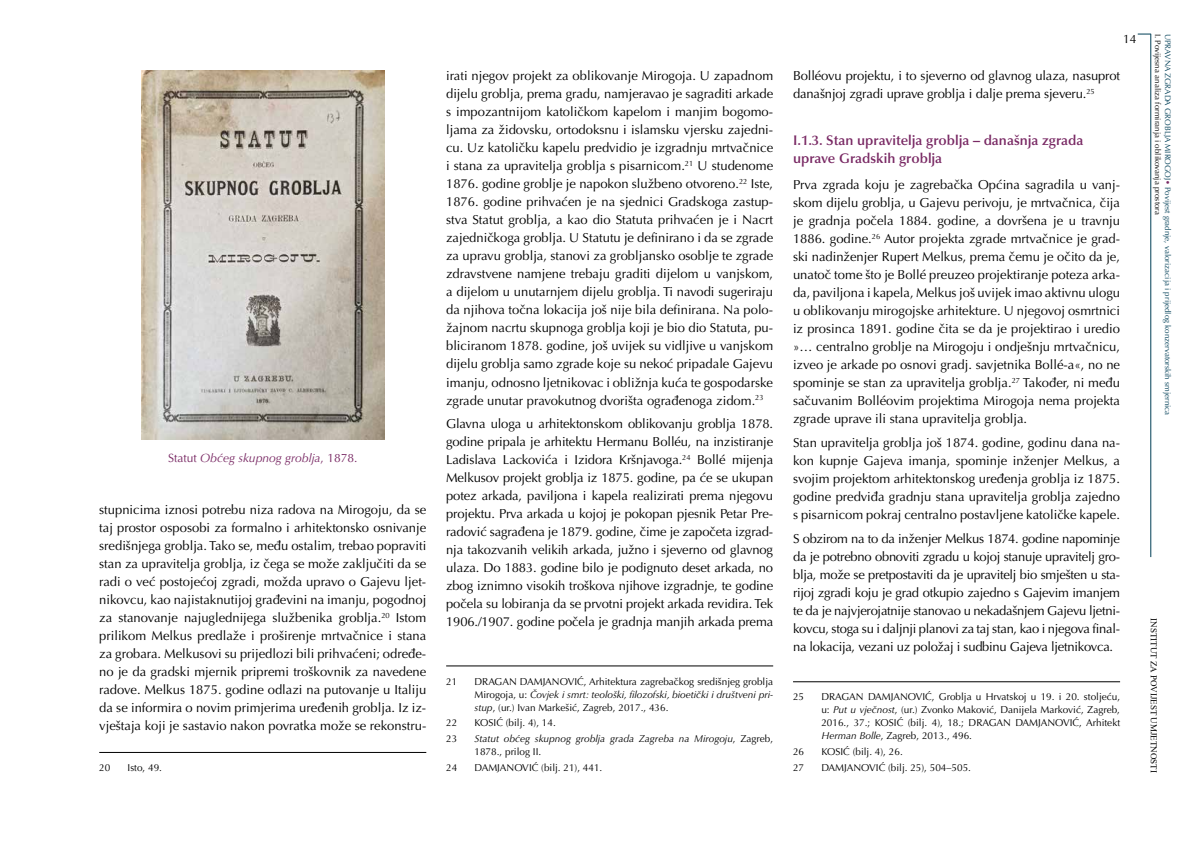
<style>
.page{position:relative;width:1191px;height:842px;background:#fff}
.page>*{position:absolute;margin:0;border:0;box-sizing:border-box;transform-origin:0 0}
.t1{font:600 14px/18px "Optima LT Pro";color:#792964}
.t2{font:13px/18px "Optima LT Pro";letter-spacing:-.01em;color:#000;text-align:justify}
.t3{font:italic 12px "Optima LT Pro";color:#792964}
.t4{font:12px "Optima LT Pro";color:#000}
.t5{font:10px/13px "Optima LT Pro";color:#000;text-align:justify}
.t6{font:italic 10px/13px "Optima LT Pro";color:#000}
.t7{font:9px "Times New Roman";color:#000}
.t8{font:8px/9.8px "Optima LT Pro";color:#003f57}
.s1{font-style:normal}
.s2{font-style:italic}
.s3{color:#792964}
.s4{color:#000}
</style>
<div class="page">
<hr style="left:1150px;top:34px;width:1px;height:523px;background:#003f57">
<svg style="left:1137px;top:34px;width:13px;height:1px"></svg>
<hr style="left:99px;top:752px;width:327px;height:1px;background:#000">
<hr style="left:446px;top:666px;width:327px;height:1px;background:#000">
<hr style="left:793px;top:682px;width:327px;height:1px;background:#000">
<img style="left:141px;top:71px;width:243px;height:368px">
<p class="t3" style="left:168px;top:451px;width:191px"><span class="s1">Statut</span> Obćeg skupnog groblja<span class="s1">, 1878.</span></p>
<p class="t2" style="left:99px;top:501px;width:328px">stupnicima iznosi potrebu niza radova na Mirogoju, da se taj prostor osposobi za formalno i arhitektonsko osnivanje središnjega groblja. Tako se, među ostalim, trebao popraviti stan za upravitelja groblja, iz čega se može zaključiti da se radi o već postojećoj zgradi, možda upravo o Gajevu ljet&shy;nikovcu, kao najistaknutijoj građevini na imanju, pogodnoj za stanovanje najuglednijega službenika groblja.<sup>20</sup> Istom prilikom Melkus predlaže i proširenje mrtvačnice i stana za grobara. Melkusovi su prijedlozi bili prihvaćeni; određe&shy;no je da gradski mjernik pripremi troškovnik za navedene radove. Melkus 1875. godine odlazi na putovanje u Italiju da se informira o novim primjerima uređenih groblja. Iz iz&shy;vještaja koji je sastavio nakon povratka može se rekonstru-</p>
<p class="t5" style="left:99px;top:761px;width:13px">20</p>
<p class="t5" style="left:128px;top:761px;width:36px">Isto, 49.</p>
<p class="t2" style="left:446px;top:67px;width:328px">irati njegov projekt za oblikovanje Mirogoja. U zapadnom dijelu groblja, prema gradu, namjeravao je sagraditi arkade s impozantnijom katoličkom kapelom i manjim bogomo&shy;ljama za židovsku, ortodoksnu i islamsku vjersku zajedni&shy;cu. Uz katoličku kapelu predvidio je izgradnju mrtvačnice i stana za upravitelja groblja s pisarnicom.<sup>21</sup> U studenome 1876. godine groblje je napokon službeno otvoreno.<sup>22</sup> Iste, 1876. godine prihvaćen je na sjednici Gradskoga zastup&shy;stva Statut groblja, a kao dio Statuta prihvaćen je i Nacrt zajedničkoga groblja. U Statutu je definirano i da se zgrade za upravu groblja, stanovi za grobljansko osoblje te zgrade zdravstvene namjene trebaju graditi dijelom u vanjskom, a dijelom u unutarnjem dijelu groblja. Ti navodi sugeriraju da njihova točna lokacija još nije bila definirana. Na polo&shy;žajnom nacrtu skupnoga groblja koji je bio dio Statuta, pu&shy;bliciranom 1878. godine, još uvijek su vidljive u vanjskom dijelu groblja samo zgrade koje su nekoć pripadale Gajevu imanju, odnosno ljetnikovac i obližnja kuća te gospodarske zgrade unutar pravokutnog dvorišta ograđenoga zidom.<sup>23</sup></p>
<p class="t2" style="left:446px;top:415px;width:328px">Glavna uloga u arhitektonskom oblikovanju groblja 1878. godine pripala je arhitektu Hermanu Bolléu, na inzistiranje Ladislava Lackovića i Izidora Kršnjavoga.<sup>24</sup> Bollé mijenja Melkusov projekt groblja iz 1875. godine, pa će se ukupan potez arkada, paviljona i kapela realizirati prema njegovu projektu. Prva arkada u kojoj je pokopan pjesnik Petar Pre&shy;radović sagrađena je 1879. godine, čime je započeta izgrad&shy;nja takozvanih velikih arkada, južno i sjeverno od glavnog ulaza. Do 1883. godine bilo je podignuto deset arkada, no zbog iznimno visokih troškova njihove izgradnje, te godine počela su lobiranja da se prvotni projekt arkada revidira. Tek 1906./1907. godine počela je gradnja manjih arkada prema</p>
<p class="t5" style="left:446px;top:675px;width:13px">21</p>
<p class="t5" style="left:474px;top:675px;width:300px">DRAGAN DAMJANOVIĆ, Arhitektura zagrebačkog središnjeg groblja Mirogoja, u: <span class="s2">Čovjek i smrt: teološki, filozofski, bioetički i društveni pri&shy;stup</span>, (ur.) Ivan Markešić, Zagreb, 2017., 436.</p>
<p class="t5" style="left:446px;top:717px;width:13px">22</p>
<p class="t5" style="left:474px;top:717px;width:83px">KOSIĆ (bilj. 4), 14.</p>
<p class="t5" style="left:446px;top:732px;width:13px">23</p>
<p class="t6" style="left:474px;top:732px;width:300px">Statut obćeg skupnog groblja grada Zagreba na Mirogoju<span class="s1">, Zagreb,<br>1878., prilog II.</span></p>
<p class="t5" style="left:446px;top:761px;width:13px">24</p>
<p class="t5" style="left:474px;top:761px;width:129px">DAMJANOVIĆ (bilj. 21), 441.</p>
<p class="t4" style="left:1123px;top:31px;width:15px">14</p>
<p class="t8" style="left:1172px;top:34px;width:383px;rotate:90deg">UPRAVNA ZGRADA GROBLJA MIROGOJ<span class="s3">•</span> Povijest gradnje, valorizacija i prijedlog konzervatorskih smjernica<br><span class="s4">I. Povijesna analiza formiranja i oblikovanja prostora</span></p>
<p class="t2" style="left:793px;top:67px;width:328px">Bolléovu projektu, i to sjeverno od glavnog ulaza, nasuprot današnjoj zgradi uprave groblja i dalje prema sjeveru.<sup>25</sup></p>
<p class="t1" style="left:793px;top:131px;width:292px">I.1.3. Stan upravitelja groblja – današnja zgrada uprave Gradskih groblja</p>
<p class="t2" style="left:793px;top:176px;width:328px">Prva zgrada koju je zagrebačka Općina sagradila u vanj&shy;skom dijelu groblja, u Gajevu perivoju, je mrtvačnica, čija je gradnja počela 1884. godine, a dovršena je u travnju 1886. godine.<sup>26</sup> Autor projekta zgrade mrtvačnice je grad&shy;ski nadinženjer Rupert Melkus, prema čemu je očito da je, unatoč tome što je Bollé preuzeo projektiranje poteza arka&shy;da, paviljona i kapela, Melkus još uvijek imao aktivnu ulogu u oblikovanju mirogojske arhitekture. U njegovoj osmrtnici iz prosinca 1891. godine čita se da je projektirao i uredio »… centralno groblje na Mirogoju i ondješnju mrtvačnicu, izveo je arkade po osnovi gradj. savjetnika Bollé-a«, no ne spominje se stan za upravitelja groblja.<sup>27</sup> Također, ni među sačuvanim Bolléovim projektima Mirogoja nema projekta zgrade uprave ili stana upravitelja groblja.</p>
<p class="t2" style="left:793px;top:434px;width:328px">Stan upravitelja groblja još 1874. godine, godinu dana na&shy;kon kupnje Gajeva imanja, spominje inženjer Melkus, a svojim projektom arhitektonskog uređenja groblja iz 1875. godine predviđa gradnju stana upravitelja groblja zajedno s pisarnicom pokraj centralno postavljene katoličke kapele.</p>
<p class="t2" style="left:793px;top:529px;width:328px">S obzirom na to da inženjer Melkus 1874. godine napominje da je potrebno obnoviti zgradu u kojoj stanuje upravitelj gro&shy;blja, može se pretpostaviti da je upravitelj bio smješten u sta&shy;rijoj zgradi koju je grad otkupio zajedno s Gajevim imanjem te da je najvjerojatnije stanovao u nekadašnjem Gajevu ljetni&shy;kovcu, stoga su i daljnji planovi za taj stan, kao i njegova final&shy;na lokacija, vezani uz položaj i sudbinu Gajeva ljetnikovca.</p>
<p class="t5" style="left:793px;top:691px;width:13px">25</p>
<p class="t5" style="left:821px;top:691px;width:300px">DRAGAN DAMJANOVIĆ, Groblja u Hrvatskoj u 19. i 20. stoljeću, u: <span class="s2">Put u vječnost</span>, (ur.) Zvonko Maković, Danijela Marković, Zagreb, 2016., 37.; KOSIĆ (bilj. 4), 18.; DRAGAN DAMJANOVIĆ, Arhitekt <span class="s2">Herman Bolle</span>, Zagreb, 2013., 496.</p>
<p class="t5" style="left:793px;top:745px;width:13px">26</p>
<p class="t5" style="left:821px;top:745px;width:83px">KOSIĆ (bilj. 4), 26.</p>
<p class="t5" style="left:793px;top:761px;width:13px">27</p>
<p class="t5" style="left:821px;top:761px;width:151px">DAMJANOVIĆ (bilj. 25), 504–505.</p>
<p class="t7" style="left:1160px;top:618px;width:156px;rotate:90deg">INSTITUT ZA POVIJEST UMJETNOSTI</p>
</div>
